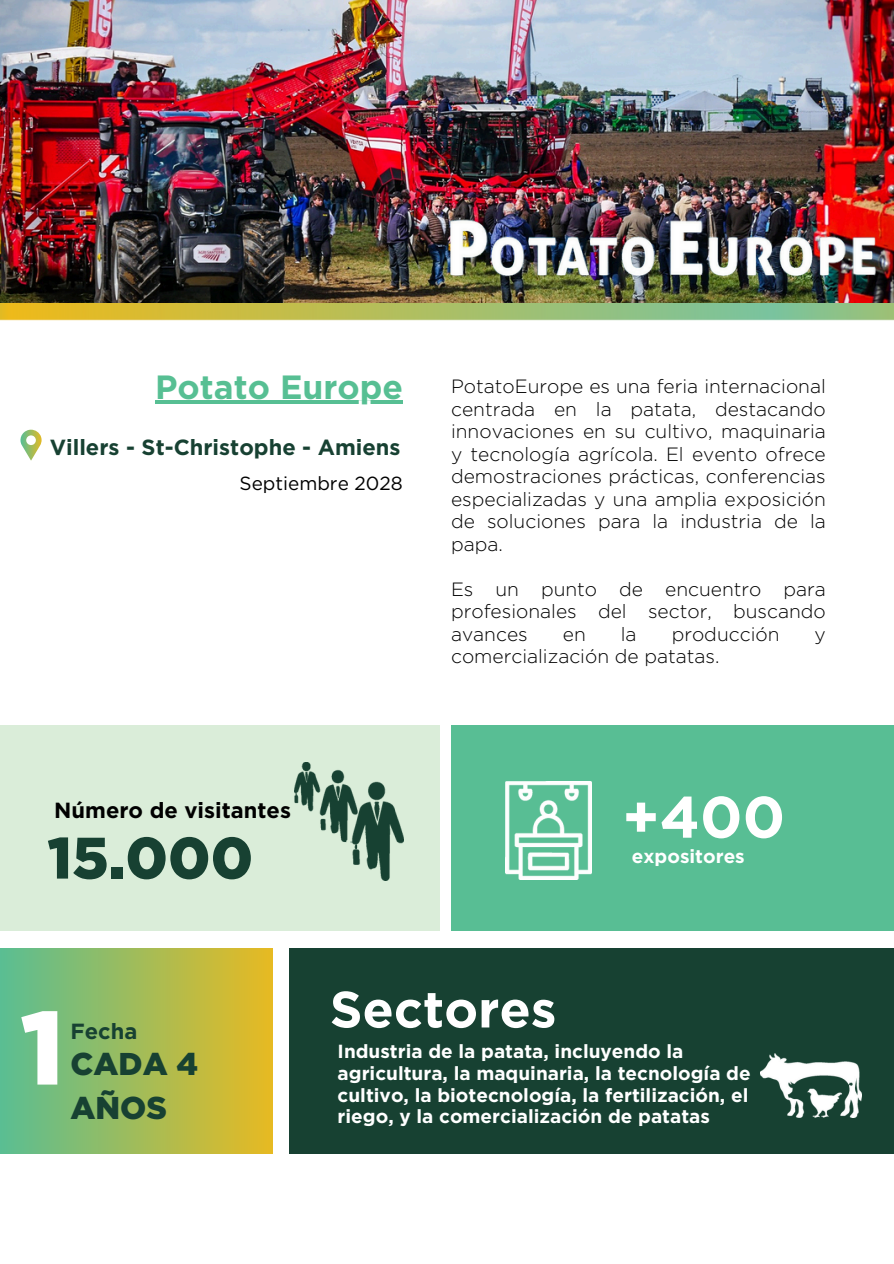
<style>
.page{position:relative;width:894px;height:1264px;background:#fff}
.page>*{position:absolute;margin:0;border:0;box-sizing:border-box;transform-origin:0 0}
.t1{font:900 104.1px "Gotham";color:#fff}
.t2{font:900 58.35px "Gotham";color:#174132}
.t3{font:700 58.35px "Gotham";color:#fff}
.t4{font:700 51px "Gotham";color:#fff}
.t5{font:700 33.6px "Gotham";color:#57bf93}
.t6{font:900 31.5px/43.8px "Gotham";color:#174132}
.t7{font:700 21.9px "Gotham";color:#174132}
.t8{font:700 21.9px "Gotham";color:#000}
.t9{font:300 19.2px/22.5px "Gotham";color:#000;text-align:justify}
.t10{font:700 18.9px/21.9px "Gotham";color:#fff}
.t11{font:18.9px "Gotham";color:#000}
</style>
<div class="page">
<img style="left:0;top:303px;width:893px;height:17px">
<div style="left:0;top:725px;width:440px;height:205px;background:#daedd9"></div>
<div style="left:289px;top:948px;width:604px;height:205px;background:#174132"></div>
<div style="left:0;top:948px;width:272px;height:205px;background:linear-gradient(to right,#5abe93,#e6ba23)"></div>
<img style="left:294px;top:762px;width:109px;height:118px">
<img style="left:760px;top:1053px;width:101px;height:64px">
<div style="left:451px;top:725px;width:442px;height:205px;background:#58be94"></div>
<img style="left:505px;top:781px;width:86px;height:98px">
<img style="left:0;top:0;width:893px;height:303px">
<img style="left:444px;top:216px;width:447px;height:66px">
<hr style="left:155px;top:401px;width:248px;height:3px;background:#57bf93">
<svg style="left:20px;top:429px;width:22px;height:32px"></svg>
<p class="t5" style="left:155px;top:366px;width:249px">Potato Europe</p>
<h1 class="t7" style="left:50px;top:434px;width:352px">Villers - St-Christophe - Amiens</h1>
<h6 class="t11" style="left:239px;top:472px;width:165px">Septiembre 2028</h6>
<h4 class="t9" style="left:451px;top:375px;width:376px">PotatoEurope es una feria internacional centrada en la patata, destacando innovaciones en su cultivo, maquinaria y tecnología agrícola. El evento ofrece demostraciones prácticas, conferencias especializadas y una amplia exposición de soluciones para la industria de la papa.</h4>
<p class="t9" style="left:451px;top:577px;width:376px">Es un punto de encuentro para profesionales del sector, buscando avances</p>
<p class="t9" style="left:562px;top:622px;width:24px">en</p>
<p class="t9" style="left:620px;top:622px;width:17px">la</p>
<p class="t9" style="left:671px;top:622px;width:109px">producción</p>
<p class="t9" style="left:814px;top:622px;width:13px">y</p>
<p class="t9" style="left:451px;top:645px;width:270px">comercialización de patatas.</p>
<p class="t8" style="left:54px;top:796px;width:238px">Número de visitantes</p>
<h5 class="t2" style="left:47px;top:822px;width:207px">15.000</h5>
<p class="t3" style="left:622px;top:781px;width:164px">+400</p>
<p class="t10" style="left:631px;top:845px;width:114px">expositores</p>
<h1 class="t1" style="left:20px;top:984px;width:45px">1</h1>
<p class="t7" style="left:70px;top:1017px;width:68px">Fecha</p>
<h5 class="t6" style="left:70px;top:1041px;width:129px">CADA 4<br>AÑOS</h5>
<p class="t4" style="left:330px;top:978px;width:228px">Sectores</p>
<p class="t10" style="left:337px;top:1040px;width:414px">Industria de la patata, incluyendo la agricultura, la maquinaria, la tecnología de cultivo, la biotecnología, la fertilización, el riego, y la comercialización de patatas</p>
</div>
